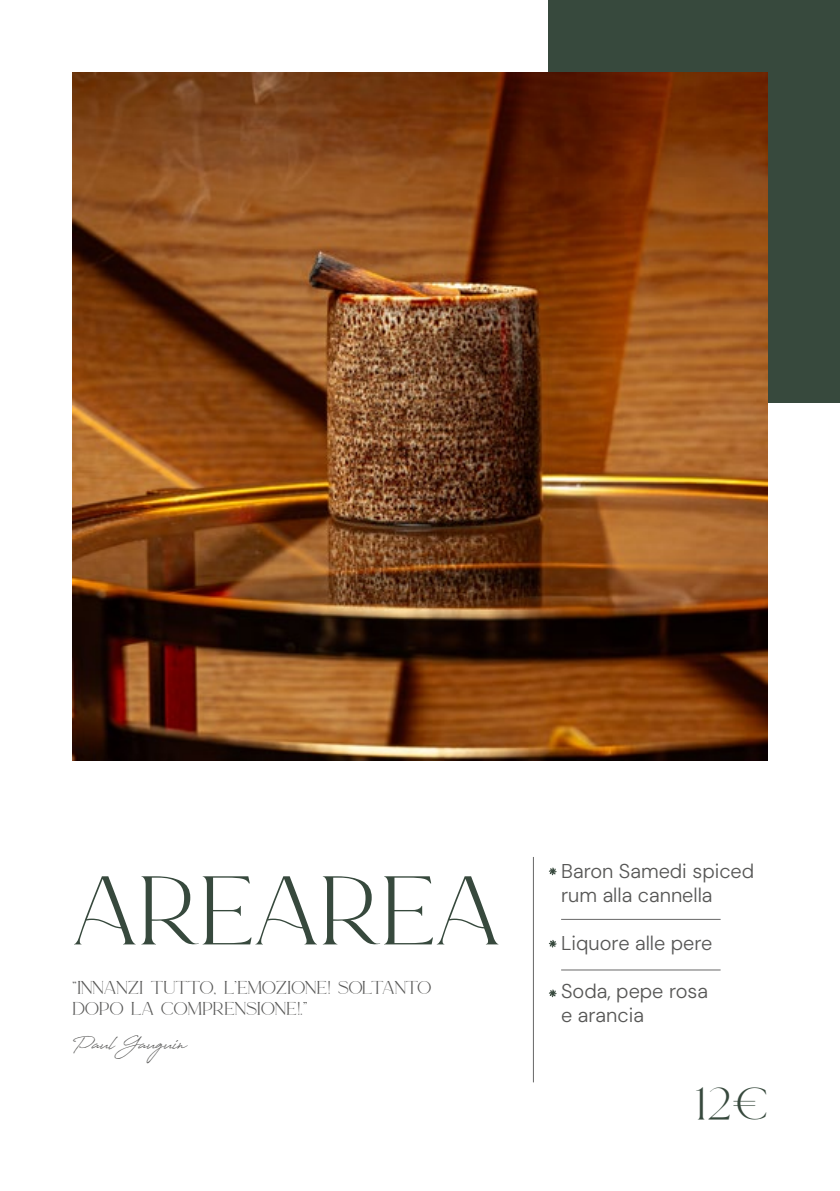
<style>
.page{position:relative;width:840px;height:1191px;background:#fff}
.page>*{position:absolute;margin:0;border:0;box-sizing:border-box;transform-origin:0 0}
.t1{font:100px "Le Major";color:#37493d}
.t2{font:47.8px "Le Major";color:#37493d}
.t3{font:300 20px/24px "DM Sans 18 pt";color:#575756}
.t4{font:19.2px/21px "Le Major";color:#575756}
.t5{font:19.2px "Antro Vectra Bolder";color:#575756}
</style>
<div class="page">
<div style="left:548px;top:0;width:291px;height:403px;background:#37493d"></div>
<img style="left:72px;top:72px;width:695px;height:688px">
<hr style="left:532px;top:857px;width:1px;height:225px;background:#000">
<hr style="left:561px;top:919px;width:159px;height:1px;background:#000">
<hr style="left:561px;top:969px;width:159px;height:1px;background:#000">
<svg style="left:548px;top:867px;width:8px;height:8px"></svg>
<svg style="left:548px;top:940px;width:8px;height:7px"></svg>
<svg style="left:548px;top:989px;width:8px;height:8px"></svg>
<h1 class="t1" style="left:72px;top:872px;width:429px">AREAREA</h1>
<p class="t4" style="left:72px;top:980px;width:360px">“INNANZI TUTTO, L’EMOZIONE! SOLTANTO<br>DOPO LA COMPRENSIONE!.”</p>
<p class="t5" style="left:72px;top:1030px;width:115px">Paul Gauguin</p>
<p class="t3" style="left:561px;top:859px;width:194px">Baron Samedi spiced rum alla cannella</p>
<p class="t3" style="left:561px;top:931px;width:153px">Liquore alle pere</p>
<p class="t3" style="left:561px;top:979px;width:148px">Soda, pepe rosa e arancia</p>
<h2 class="t2" style="left:694px;top:1085px;width:75px">12€</h2>
</div>
